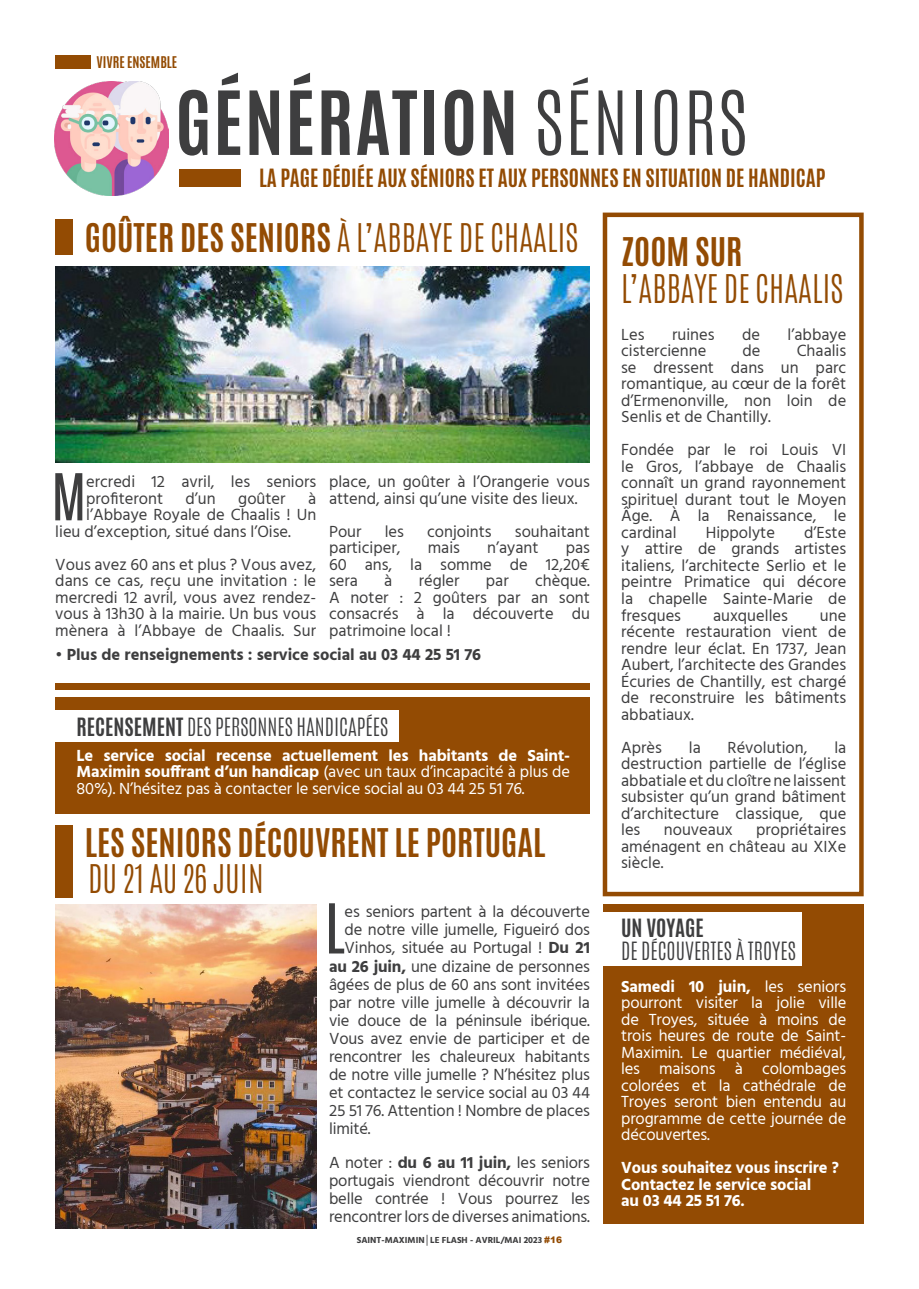
<style>
.page{position:relative;width:919px;height:1289px;background:#fff}
.page>*{position:absolute;margin:0;border:0;box-sizing:border-box;transform-origin:0 0}
.t1{font:700 75px "Antonio";letter-spacing:.02em;color:#3e3e3f}
.t2{font:58.35px "Antonio";color:#3e3e3f}
.t3{font:54.9px "Antonio";color:#3e3e3f}
.t4{font:300 33px "Antonio";color:#934b03}
.t5{font:700 33px "Antonio";color:#934b03}
.t6{font:700 21px "Antonio";color:#934b03}
.t7{font:300 21px "Antonio";color:#3e3e3f}
.t8{font:700 21px "Antonio";color:#3e3e3f}
.t9{font:16.5px/16.5px "Hind";color:#3e3e3f;text-align:justify}
.t10{font:16.5px/16.5px "Hind";letter-spacing:-.01em;color:#fff;text-align:justify}
.t11{font:700 16.5px "Hind";letter-spacing:-.01em;color:#fff}
.t12{font:700 16.5px "Hind";color:#3e3e3f}
.t13{font:700 13.5px "Antonio";color:#934b03}
.t14{font:700 9px "Hind";color:#3e3e3f}
.s1{font-weight:300}
.s2{font-weight:700}
.s3{font-family:"Arial";font-weight:900}
.s4{font-family:"Arial";font-weight:900;color:#934b03}
</style>
<div class="page">
<img style="left:55px;top:904px;width:261px;height:324px">
<div style="left:55px;top:219px;width:18px;height:36px;background:#934b03"></div>
<div style="left:55px;top:824px;width:18px;height:73px;background:#934b03"></div>
<div style="left:56px;top:682px;width:534px;height:7px;background:#934b03"></div>
<div style="left:55px;top:55px;width:36px;height:13px;background:#934b03"></div>
<img style="left:55px;top:266px;width:535px;height:196px">
<div style="left:602px;top:212px;width:261px;height:684px;border:4px solid #934b03"></div>
<img style="left:54px;top:81px;width:114px;height:114px">
<div style="left:180px;top:169px;width:61px;height:17px;background:#934b03"></div>
<div style="left:602px;top:904px;width:261px;height:319px;background:#934b03"></div>
<div style="left:56px;top:696px;width:534px;height:117px;background:#934b03"></div>
<div style="left:596px;top:912px;width:205px;height:53px;background:#fff"></div>
<div style="left:30px;top:710px;width:368px;height:32px;background:#fff"></div>
<p class="t13" style="left:96px;top:52px;width:82px">VIVRE ENSEMBLE</p>
<p class="t1" style="left:175px;top:66px;width:573px">GÉNÉRATION <span class="s1">SÉNIORS</span></p>
<p class="t6" style="left:259px;top:162px;width:568px">LA PAGE DÉDIÉE AUX SÉNIORS ET AUX PERSONNES EN SITUATION DE HANDICAP</p>
<p class="t4" style="left:85px;top:214px;width:495px"><span class="s2">GOÛTER DES SENIORS</span> À L’ABBAYE DE CHAALIS</p>
<p class="t3" style="left:51px;top:456px;width:36px">M</p>
<p class="t9" style="left:86px;top:474px;width:231px">ercredi 12 avril, les seniors profiteront</p>
<p class="t9" style="left:185px;top:491px;width:32px">d’un</p>
<p class="t9" style="left:238px;top:491px;width:49px">goûter</p>
<p class="t9" style="left:308px;top:491px;width:10px">à</p>
<p class="t9" style="left:86px;top:507px;width:231px">l’Abbaye Royale de Chaalis ! Un</p>
<p class="t9" style="left:55px;top:524px;width:237px">lieu d’exception, situé dans l’Oise.</p>
<p class="t9" style="left:55px;top:557px;width:262px">Vous avez 60 ans et plus ? Vous avez, dans ce cas, reçu une invitation : le mercredi 12 avril, vous avez rendez&shy;vous à 13h30 à la mairie. Un bus vous mènera à l’Abbaye de Chaalis. Sur</p>
<p class="t9" style="left:329px;top:474px;width:262px">place, un goûter à l’Orangerie vous attend, ainsi qu’une visite des lieux.</p>
<p class="t9" style="left:329px;top:524px;width:34px">Pour</p>
<p class="t9" style="left:384px;top:524px;width:21px">les</p>
<p class="t9" style="left:427px;top:524px;width:66px">conjoints</p>
<p class="t9" style="left:515px;top:524px;width:77px">souhaitant</p>
<p class="t9" style="left:329px;top:540px;width:73px">participer,</p>
<p class="t9" style="left:427px;top:540px;width:34px">mais</p>
<p class="t9" style="left:487px;top:540px;width:53px">n’ayant</p>
<p class="t9" style="left:329px;top:540px;width:262px;text-indent:237px">pas 60 ans, la somme de 12,20€ sera</p>
<p class="t9" style="left:329px;top:573px;width:262px;text-indent:206px">chèque.<br>A noter : 2 goûters par an sont consacrés à la découverte du patrimoine local !</p>
<p class="t9" style="left:384px;top:573px;width:10px">à</p>
<p class="t9" style="left:418px;top:573px;width:42px">régler</p>
<p class="t9" style="left:486px;top:573px;width:24px">par</p>
<p class="t12" style="left:56px;top:645px;width:427px">• Plus de renseignements : service social au 03 44 25 51 76</p>
<p class="t7" style="left:77px;top:711px;width:313px"><span class="s2">RECENSEMENT</span> DES PERSONNES HANDICAPÉES</p>
<p class="t10" style="left:77px;top:748px;width:495px"><span class="s2">Le service social recense actuellement les habitants de Saint-Maximin souffrant d’un handicap</span> (avec un taux d’incapacité à plus de 80%). N’hésitez pas à contacter le service social au 03 44 25 51 76.</p>
<p class="t5" style="left:85px;top:818px;width:462px">LES SENIORS DÉCOUVRENT LE PORTUGAL</p>
<p class="t4" style="left:88px;top:855px;width:177px">DU 21 AU 26 JUIN</p>
<p class="t2" style="left:325px;top:885px;width:22px">L</p>
<p class="t9" style="left:344px;top:904px;width:247px">es seniors partent à la découverte</p>
<p class="t9" style="left:344px;top:922px;width:247px">de notre ville jumelle, Figueiró dos</p>
<p class="t9" style="left:344px;top:940px;width:247px">Vinhos, située au Portugal ! <span class="s2">Du 21</span></p>
<p class="t9" style="left:329px;top:958px;width:262px"><span class="s2">au 26 juin,</span> une dizaine de personnes</p>
<p class="t9" style="left:329px;top:976px;width:262px">âgées de plus de 60 ans sont invitées</p>
<p class="t9" style="left:329px;top:994px;width:262px">par notre ville jumelle à découvrir la</p>
<p class="t9" style="left:329px;top:1012px;width:262px">vie douce de la péninsule ibérique.</p>
<p class="t9" style="left:329px;top:1030px;width:262px">Vous avez envie de participer et de</p>
<p class="t9" style="left:329px;top:1048px;width:262px">rencontrer les chaleureux habitants</p>
<p class="t9" style="left:329px;top:1066px;width:262px">de notre ville jumelle ? N’hésitez plus</p>
<p class="t9" style="left:329px;top:1084px;width:262px">et contactez le service social au 03 44</p>
<p class="t9" style="left:329px;top:1102px;width:262px">25 51 76. Attention ! Nombre de places</p>
<p class="t9" style="left:329px;top:1120px;width:43px">limité.</p>
<p class="t9" style="left:329px;top:1154px;width:262px;line-height:18px">A noter : <span class="s2">du 6 au 11 juin,</span> les seniors portugais viendront découvrir notre belle contrée ! Vous pourrez les rencontrer lors de diverses animations.</p>
<p class="t14" style="left:357px;top:1234px;width:207px">SAINT-MAXIMIN<span class="s3">│</span>LE FLASH - AVRIL/MAI 2023 <span class="s4">#16</span></p>
<p class="t5" style="left:621px;top:227px;width:123px">ZOOM SUR</p>
<p class="t4" style="left:621px;top:265px;width:224px">L’ABBAYE DE CHAALIS</p>
<p class="t9" style="left:621px;top:327px;width:25px">Les</p>
<p class="t9" style="left:672px;top:327px;width:44px">ruines</p>
<p class="t9" style="left:742px;top:327px;width:19px">de</p>
<p class="t9" style="left:787px;top:327px;width:60px">l’abbaye</p>
<p class="t9" style="left:621px;top:344px;width:87px">cistercienne</p>
<p class="t9" style="left:742px;top:344px;width:19px">de</p>
<p class="t9" style="left:621px;top:344px;width:227px;text-indent:175px">Chaalis se dressent dans un parc romantique, au cœur de la forêt d’Ermenonville, non loin de Senlis et de Chantilly.</p>
<p class="t9" style="left:621px;top:443px;width:227px">Fondée par le roi Louis VI le Gros, l’abbaye de Chaalis connaît un grand rayonnement spirituel durant tout le Moyen Âge. À la Renaissance, le cardinal</p>
<p class="t9" style="left:705px;top:525px;width:71px">Hippolyte</p>
<p class="t9" style="left:621px;top:525px;width:227px;text-indent:183px">d’Este y attire de grands artistes italiens, l’architecte Serlio et le peintre Primatice qui décore la chapelle Sainte-Marie de fresques</p>
<p class="t9" style="left:713px;top:608px;width:76px">auxquelles</p>
<p class="t9" style="left:621px;top:608px;width:227px;text-indent:199px">une récente restauration vient de rendre leur éclat. En 1737, Jean Aubert, l’architecte des Grandes Écuries de Chantilly, est chargé de reconstruire les bâtiments abbatiaux.</p>
<p class="t9" style="left:621px;top:740px;width:42px">Après</p>
<p class="t9" style="left:688px;top:740px;width:13px">la</p>
<p class="t9" style="left:727px;top:740px;width:81px">Révolution,</p>
<p class="t9" style="left:621px;top:740px;width:227px;text-indent:213px">la destruction partielle de l’église abbatiale et du cloître ne laissent subsister qu’un grand bâtiment d’architecture classique, que les</p>
<p class="t9" style="left:621px;top:822px;width:227px;text-indent:135px">propriétaires aménagent en château au XIXe siècle.</p>
<p class="t9" style="left:663px;top:822px;width:70px">nouveaux</p>
<p class="t8" style="left:621px;top:912px;width:84px">UN VOYAGE</p>
<p class="t7" style="left:621px;top:935px;width:176px">DE DÉCOUVERTES À TROYES</p>
<p class="t10" style="left:621px;top:978px;width:227px"><span class="s2">Samedi 10 juin,</span> les seniors pourront visiter la jolie ville de Troyes, située à moins de trois heures de route de Saint-Maximin. Le quartier médiéval, les maisons à colombages colorées et la cathédrale de Troyes seront bien entendu au programme de cette journée de découvertes.</p>
<p class="t11" style="left:621px;top:1157px;width:219px">Vous souhaitez vous inscrire ?</p>
<p class="t11" style="left:621px;top:1174px;width:192px">Contactez le service social</p>
<p class="t11" style="left:621px;top:1190px;width:125px">au 03 44 25 51 76.</p>
</div>
